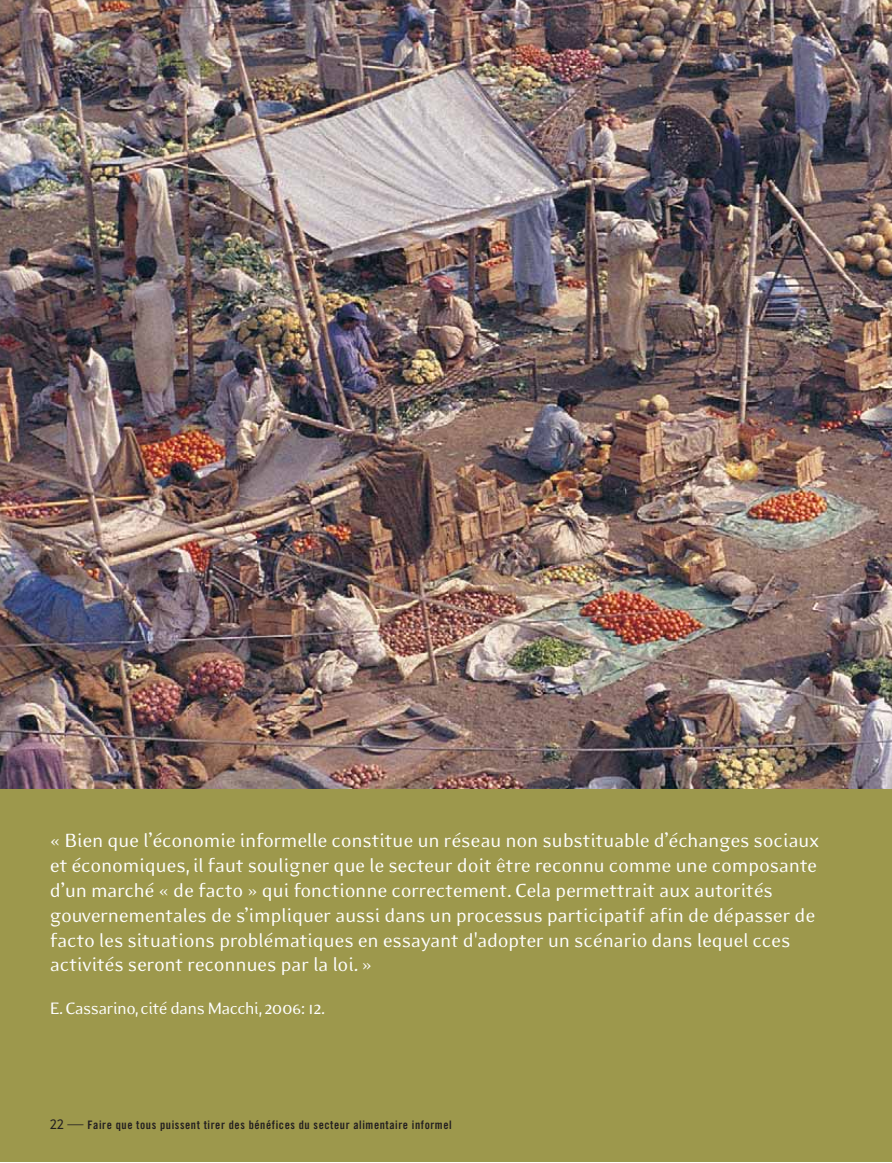
<style>
.page{position:relative;width:892px;height:1163px;background:#fff}
.page>*{position:absolute;margin:0;border:0;box-sizing:border-box;transform-origin:0 0}
.t1{font:21.9px/24.9px "Eidetic Modern";letter-spacing:-.01em;color:#fff}
.t2{font:19.05px "Eidetic Modern";letter-spacing:-.03em;color:#fff}
.t3{font:11.7px "Trade Gothic Bold Cond Twenty";letter-spacing:.05em;color:#231f20}
.s1{font-family:"Scala Sans Caps";font-size:14.7px}
.s2{font-family:"Trade Gothic Cond Eighteen";font-size:16.05px}
</style>
<div class="page">
<div style="left:0;top:0;width:891px;height:1162px;background:#9d984c"></div>
<img style="left:0;top:0;width:891px;height:788px">
<p class="t1" style="left:50px;top:829px;width:770px">« Bien que l’économie informelle constitue un réseau non substituable d’échanges sociaux et économiques, il faut souligner que le secteur doit être reconnu comme une composante d’un marché « de facto » qui fonctionne correctement. Cela permettrait aux autorités gouvernementales de s’impliquer aussi dans un processus participatif afin de dépasser de facto les situations problématiques en essayant d'adopter un scénario dans lequel cces activités seront reconnues par la loi. »</p>
<p class="t2" style="left:50px;top:1002px;width:277px">E. Cassarino, cité dans Macchi, 2006: 12.</p>
<p class="t3" style="left:50px;top:1121px;width:403px"><span class="s1">22</span> <span class="s2">—</span> Faire que tous puissent tirer des bénéfices du secteur alimentaire informel</p>
</div>
